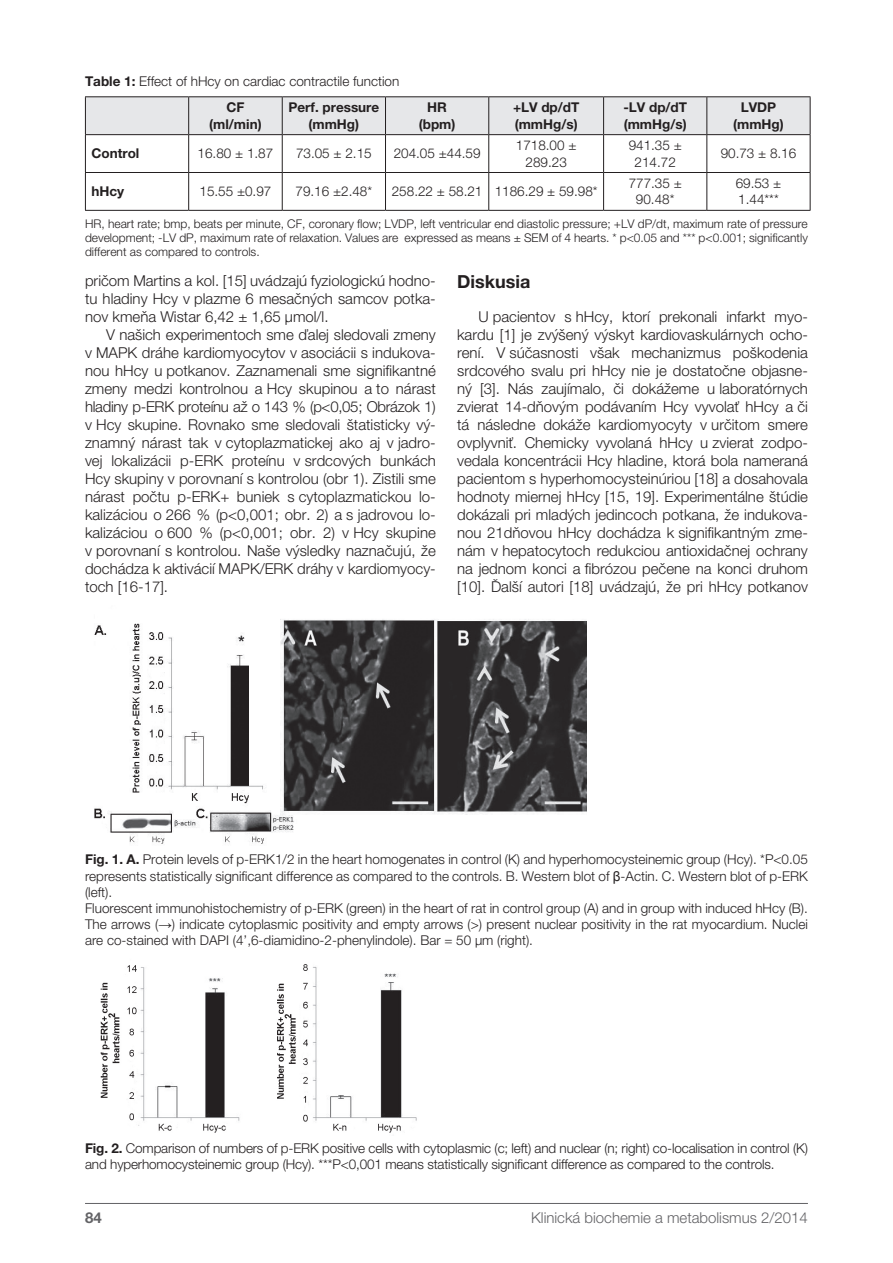
<style>
.page{position:relative;width:893px;height:1263px;background:#fff}
.page>*{position:absolute;margin:0;border:0;box-sizing:border-box;transform-origin:0 0}
.t1{font:700 18px "Helvetica Neue CE";color:#231f20}
.t2{font:300 15px/18px "Helvetica Neue CE";color:#231f20;text-align:justify}
.t3{font:300 15px "Helvetica Neue CE";color:#636366}
.t4{font:700 15px "Helvetica Neue CE";color:#636366}
.t5{font:300 13.5px/16.2px "Helvetica Neue CE";color:#231f20}
.t6{font:700 13.5px/16.2px "Helvetica Neue CE";color:#231f20;text-align:center}
.t7{font:300 12px/14.4px "Helvetica Neue CE";color:#231f20;text-align:justify}
.s1{font-weight:700}
.s2{font-family:"Arial";font-weight:400}
</style>
<div class="page">
<hr style="left:85px;top:1203px;width:723px;height:1px;background:#636366">
<div style="left:86px;top:97px;width:724px;height:37px;background:#e6e7e9"></div>
<hr style="left:85px;top:96px;width:104px;height:1px;background:#231f20">
<hr style="left:85px;top:97px;width:1px;height:37px;background:#231f20">
<hr style="left:189px;top:96px;width:93px;height:1px;background:#231f20">
<hr style="left:188px;top:97px;width:1px;height:37px;background:#231f20">
<hr style="left:282px;top:96px;width:103px;height:1px;background:#231f20">
<hr style="left:282px;top:97px;width:1px;height:37px;background:#231f20">
<hr style="left:385px;top:96px;width:104px;height:1px;background:#231f20">
<hr style="left:385px;top:97px;width:1px;height:37px;background:#231f20">
<hr style="left:489px;top:96px;width:115px;height:1px;background:#231f20">
<hr style="left:488px;top:97px;width:1px;height:37px;background:#231f20">
<hr style="left:604px;top:96px;width:103px;height:1px;background:#231f20">
<hr style="left:603px;top:97px;width:1px;height:37px;background:#231f20">
<hr style="left:707px;top:96px;width:103px;height:1px;background:#231f20">
<hr style="left:706px;top:97px;width:1px;height:37px;background:#231f20">
<hr style="left:810px;top:97px;width:1px;height:37px;background:#231f20">
<hr style="left:85px;top:134px;width:104px;height:1px;background:#231f20">
<hr style="left:85px;top:135px;width:1px;height:37px;background:#231f20">
<hr style="left:189px;top:134px;width:93px;height:1px;background:#231f20">
<hr style="left:188px;top:135px;width:1px;height:37px;background:#231f20">
<hr style="left:282px;top:134px;width:103px;height:1px;background:#231f20">
<hr style="left:282px;top:135px;width:1px;height:37px;background:#231f20">
<hr style="left:385px;top:134px;width:104px;height:1px;background:#231f20">
<hr style="left:385px;top:135px;width:1px;height:37px;background:#231f20">
<hr style="left:489px;top:134px;width:115px;height:1px;background:#231f20">
<hr style="left:488px;top:135px;width:1px;height:37px;background:#231f20">
<hr style="left:604px;top:134px;width:103px;height:1px;background:#231f20">
<hr style="left:603px;top:135px;width:1px;height:37px;background:#231f20">
<hr style="left:707px;top:134px;width:103px;height:1px;background:#231f20">
<hr style="left:706px;top:135px;width:1px;height:37px;background:#231f20">
<hr style="left:810px;top:135px;width:1px;height:37px;background:#231f20">
<hr style="left:85px;top:172px;width:104px;height:1px;background:#231f20">
<hr style="left:85px;top:173px;width:1px;height:37px;background:#231f20">
<hr style="left:189px;top:172px;width:93px;height:1px;background:#231f20">
<hr style="left:188px;top:173px;width:1px;height:37px;background:#231f20">
<hr style="left:282px;top:172px;width:103px;height:1px;background:#231f20">
<hr style="left:282px;top:173px;width:1px;height:37px;background:#231f20">
<hr style="left:385px;top:172px;width:104px;height:1px;background:#231f20">
<hr style="left:385px;top:173px;width:1px;height:37px;background:#231f20">
<hr style="left:489px;top:172px;width:115px;height:1px;background:#231f20">
<hr style="left:488px;top:173px;width:1px;height:37px;background:#231f20">
<hr style="left:604px;top:172px;width:103px;height:1px;background:#231f20">
<hr style="left:603px;top:173px;width:1px;height:37px;background:#231f20">
<hr style="left:707px;top:172px;width:103px;height:1px;background:#231f20">
<hr style="left:706px;top:173px;width:1px;height:37px;background:#231f20">
<hr style="left:810px;top:173px;width:1px;height:37px;background:#231f20">
<hr style="left:85px;top:210px;width:104px;height:1px;background:#231f20">
<hr style="left:189px;top:210px;width:93px;height:1px;background:#231f20">
<hr style="left:282px;top:210px;width:103px;height:1px;background:#231f20">
<hr style="left:385px;top:210px;width:104px;height:1px;background:#231f20">
<hr style="left:489px;top:210px;width:115px;height:1px;background:#231f20">
<hr style="left:604px;top:210px;width:103px;height:1px;background:#231f20">
<hr style="left:707px;top:210px;width:103px;height:1px;background:#231f20">
<img style="left:94px;top:619px;width:492px;height:225px">
<img style="left:100px;top:964px;width:317px;height:169px">
<p class="t5" style="left:226px;top:68px;width:174px;line-height:26.2px;text-indent:-141px"><span class="s1">Table 1:</span> Effect of hHcy on cardiac contractile function<br><span class="s1">CF</span></p>
<p class="t6" style="left:209px;top:116px;width:54px">(ml/min)</p>
<p class="t6" style="left:288px;top:100px;width:92px">Perf. pressure (mmHg)</p>
<p class="t6" style="left:419px;top:100px;width:38px">HR (bpm)</p>
<p class="t6" style="left:513px;top:100px;width:68px;text-align:left">+LV dp/dT (mmHg/s)</p>
<p class="t6" style="left:623px;top:100px;width:65px;text-align:left">-LV dp/dT (mmHg/s)</p>
<p class="t6" style="left:733px;top:100px;width:52px">LVDP (mmHg)</p>
<p class="t6" style="left:91px;top:146px;width:49px">Control</p>
<p class="t5" style="left:198px;top:146px;width:77px">16.80 ± 1.87</p>
<p class="t5" style="left:296px;top:146px;width:77px">73.05 ± 2.15</p>
<p class="t5" style="left:394px;top:146px;width:88px">204.05 ±44.59</p>
<p class="t5" style="left:516px;top:138px;width:62px;text-align:center">1718.00 ±<br>289.23</p>
<p class="t5" style="left:629px;top:138px;width:55px;text-align:center">941.35 ±<br>214.72</p>
<p class="t5" style="left:721px;top:146px;width:77px">90.73 ± 8.16</p>
<p class="t6" style="left:91px;top:183px;width:34px">hHcy</p>
<p class="t5" style="left:199px;top:183px;width:73px">15.55 ±0.97</p>
<p class="t5" style="left:296px;top:183px;width:78px">79.16 ±2.48*</p>
<p class="t5" style="left:392px;top:183px;width:207px">258.22 ± 58.21 1186.29 ± 59.98*</p>
<p class="t5" style="left:629px;top:175px;width:55px;text-align:center">777.35 ±<br>90.48*</p>
<p class="t5" style="left:736px;top:175px;width:47px">69.53 ±<br>1.44***</p>
<p class="t7" style="left:85px;top:216px;width:724px">HR, heart rate; bmp, beats per minute, CF, coronary flow; LVDP, left ventricular end diastolic pressure; +LV dP/dt, maximum rate of pressure development; -LV dP, maximum rate of relaxation. Values are expressed as means ± SEM of 4 hearts. * p&lt;0.05 and *** p&lt;0.001; significantly different as compared to controls.</p>
<p class="t2" style="left:85px;top:272px;width:352px">pričom Martins a kol. [15] uvádzajú fyziologickú hodno&shy;tu hladiny Hcy v plazme 6 mesačných samcov potka&shy;nov kmeňa Wistar 6,42 ± 1,65 µmol/l.</p>
<p class="t2" style="left:85px;top:326px;width:352px;text-indent:21px">V našich experimentoch sme ďalej sledovali zmeny v MAPK dráhe kardiomyocytov v asociácii s indukova&shy;nou hHcy u potkanov. Zaznamenali sme signifikantné zmeny medzi kontrolnou a Hcy skupinou a to nárast hladiny p-ERK proteínu až o 143 % (p&lt;0,05; Obrázok 1) v Hcy skupine. Rovnako sme sledovali štatisticky vý&shy;znamný nárast tak v cytoplazmatickej ako aj v jadro&shy;vej lokalizácii p-ERK proteínu v srdcových bunkách Hcy skupiny v porovnaní s kontrolou (obr 1). Zistili sme nárast počtu p-ERK+ buniek s cytoplazmatickou lo&shy;kalizáciou o 266 % (p&lt;0,001; obr. 2) a s jadrovou lo&shy;kalizáciou o 600 % (p&lt;0,001; obr. 2) v Hcy skupine v porovnaní s kontrolou. Naše výsledky naznačujú, že dochádza k aktivácií MAPK/ERK dráhy v kardiomyocy&shy;toch [16-17].</p>
<p class="t1" style="left:457px;top:272px;width:75px">Diskusia</p>
<p class="t2" style="left:457px;top:308px;width:352px;text-indent:21px">U pacientov s hHcy, ktorí prekonali infarkt myo&shy;kardu [1] je zvýšený výskyt kardiovaskulárnych ocho&shy;rení. V súčasnosti však mechanizmus poškodenia srdcového svalu pri hHcy nie je dostatočne objasne&shy;ný [3]. Nás zaujímalo, či dokážeme u laboratórnych zvierat 14-dňovým podávaním Hcy vyvolať hHcy a či tá následne dokáže kardiomyocyty v určitom smere ovplyvniť. Chemicky vyvolaná hHcy u zvierat zodpo&shy;vedala koncentrácii Hcy hladine, ktorá bola nameraná pacientom s hyperhomocysteinúriou [18] a dosahovala hodnoty miernej hHcy [15, 19]. Experimentálne štúdie dokázali pri mladých jedincoch potkana, že indukova&shy;nou 21dňovou hHcy dochádza k signifikantným zme&shy;nám v hepatocytoch redukciou antioxidačnej ochrany na jednom konci a fibrózou pečene na konci druhom [10]. Ďalší autori [18] uvádzajú, že pri hHcy potkanov</p>
<p class="t5" style="left:85px;top:852px;width:724px"><span class="s1">Fig. 1. A.</span> Protein levels of p-ERK1/2 in the heart homogenates in control (K) and hyperhomocysteinemic group (Hcy). *P&lt;0.05 represents statistically significant difference as compared to the controls. B. Western blot of <span class="s2">β</span>-Actin. C. Western blot of p-ERK (left).<br>Fluorescent immunohistochemistry of p-ERK (green) in the heart of rat in control group (A) and in group with induced hHcy (B).<br>The arrows (<span class="s2">→</span>) indicate cytoplasmic positivity and empty arrows (&gt;) present nuclear positivity in the rat myocardium. Nuclei are co-stained with DAPI (4’,6-diamidino-2-phenylindole). Bar = 50 μm (right).</p>
<p class="t5" style="left:85px;top:1140px;width:724px"><span class="s1">Fig. 2.</span> Comparison of numbers of p-ERK positive cells with cytoplasmic (c; left) and nuclear (n; right) co-localisation in control (K) and hyperhomocysteinemic group (Hcy). ***P&lt;0,001 means statistically significant difference as compared to the controls.</p>
<p class="t4" style="left:85px;top:1209px;width:18px">84</p>
<p class="t3" style="left:531px;top:1209px;width:278px">Klinická biochemie a metabolismus 2/2014</p>
</div>
